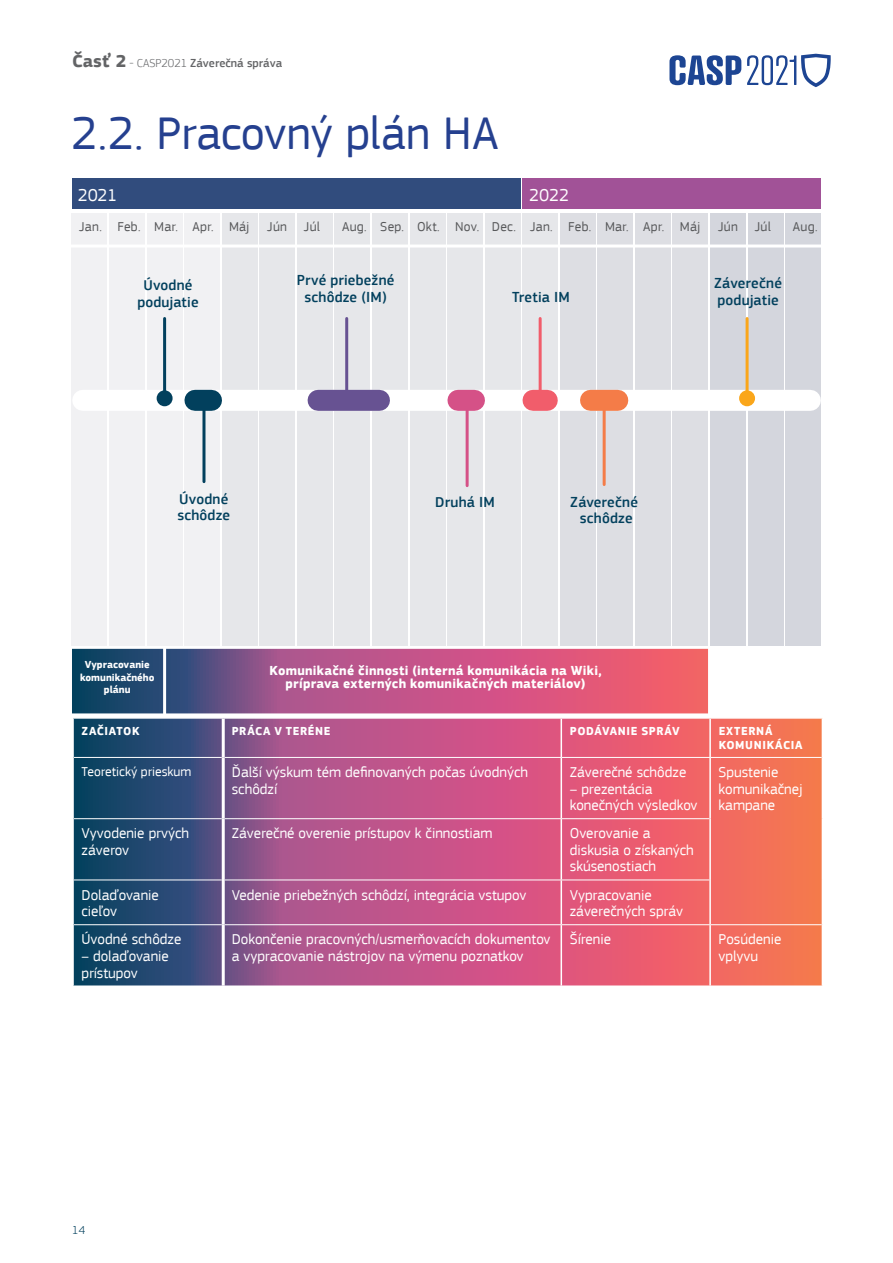
<style>
.page{position:relative;width:893px;height:1263px;background:#fff}
.page>*{position:absolute;margin:0;border:0;box-sizing:border-box;transform-origin:0 0}
.t1{font:48px "EC Square Sans Pro";color:#25408f}
.t2{font:18px "EC Square Sans Pro";letter-spacing:-.005em;color:#fff}
.t3{font:15px/16.5px "EC Square Sans Pro";color:#fff}
.t4{font:500 15px/16.5px "EC Square Sans Pro";letter-spacing:.01em;color:#02405d;text-align:center}
.t5{font:700 13.5px/13.5px "EC Square Sans Pro";letter-spacing:.02em;color:#fff;text-align:center}
.t6{font:13.5px "EC Square Sans Pro";letter-spacing:.015em;color:#58595b}
.t7{font:13.5px "EC Square Sans Pro";color:#fff}
.t8{font:700 12px/13.5px "EC Square Sans Pro";letter-spacing:.05em;color:#fff}
.t9{font:500 12px "EC Square Sans Pro";color:#636466}
.t10{font:300 12px "EC Square Sans Pro";color:#02405d}
.t11{font:700 10.5px/12.6px "EC Square Sans Pro";color:#fff;text-align:center}
.s1{font-weight:700;font-size:18px}
.s2{font-weight:300}
</style>
<div class="page">
<div style="left:72px;top:213px;width:35px;height:444px;background:#f1f1f3"></div>
<div style="left:297px;top:213px;width:36px;height:444px;background:#e6e7ea"></div>
<div style="left:522px;top:213px;width:36px;height:444px;background:#e6e7ea"></div>
<div style="left:147px;top:213px;width:35px;height:444px;background:#f1f1f3"></div>
<div style="left:372px;top:213px;width:36px;height:444px;background:#e6e7ea"></div>
<div style="left:598px;top:213px;width:35px;height:444px;background:#dddee3"></div>
<div style="left:184px;top:213px;width:36px;height:444px;background:#f1f1f3"></div>
<div style="left:410px;top:213px;width:35px;height:444px;background:#e6e7ea"></div>
<div style="left:635px;top:213px;width:36px;height:444px;background:#dddee3"></div>
<div style="left:109px;top:213px;width:36px;height:444px;background:#f1f1f3"></div>
<div style="left:335px;top:213px;width:35px;height:444px;background:#e6e7ea"></div>
<div style="left:560px;top:213px;width:35px;height:444px;background:#dddee3"></div>
<div style="left:222px;top:213px;width:35px;height:444px;background:#e6e7ea"></div>
<div style="left:447px;top:213px;width:36px;height:444px;background:#e6e7ea"></div>
<div style="left:673px;top:213px;width:35px;height:444px;background:#dddee3"></div>
<div style="left:260px;top:213px;width:35px;height:444px;background:#e6e7ea"></div>
<div style="left:485px;top:213px;width:35px;height:444px;background:#e6e7ea"></div>
<div style="left:785px;top:213px;width:36px;height:503px;background:#d4d6dd"></div>
<div style="left:748px;top:213px;width:35px;height:503px;background:#d4d6dd"></div>
<div style="left:710px;top:213px;width:36px;height:503px;background:#d4d6dd"></div>
<svg style="left:73px;top:649px;width:635px;height:64px;background:#a3537d"></svg>
<div style="left:70px;top:646px;width:753px;height:70px;border:2px solid #fff"></div>
<hr style="left:163px;top:646px;width:3px;height:68px;background:#fff">
<hr style="left:708px;top:646px;width:3px;height:68px;background:#fff">
<div style="left:72px;top:179px;width:448px;height:30px;background:#314c7d"></div>
<div style="left:522px;top:179px;width:299px;height:30px;background:#a15297"></div>
<div style="left:711px;top:647px;width:118px;height:69px;background:#fff"></div>
<hr style="left:65px;top:244px;width:781px;height:3px;background:#fff">
<svg style="left:83px;top:390px;width:727px;height:21px;fill:#fff"></svg>
<div style="left:318px;top:390px;width:61px;height:21px;background:#675292"></div>
<div style="left:195px;top:390px;width:16px;height:21px;background:#02405d"></div>
<div style="left:458px;top:390px;width:16px;height:21px;background:#d55187"></div>
<div style="left:533px;top:390px;width:14px;height:21px;background:#f15d6b"></div>
<div style="left:590px;top:390px;width:28px;height:21px;background:#f47c48"></div>
<div style="left:157px;top:390px;width:16px;height:16px;background:#02405d;border-radius:50%"></div>
<hr style="left:163px;top:318px;width:3px;height:81px;background:#02405d">
<hr style="left:202px;top:401px;width:3px;height:81px;background:#02405d">
<hr style="left:466px;top:405px;width:3px;height:81px;background:#d55187">
<hr style="left:345px;top:318px;width:3px;height:81px;background:#675292">
<hr style="left:539px;top:318px;width:3px;height:81px;background:#f15d6b">
<hr style="left:603px;top:404px;width:3px;height:81px;background:#f47c48">
<div style="left:739px;top:390px;width:16px;height:16px;background:#faa61a;border-radius:50%"></div>
<hr style="left:746px;top:318px;width:3px;height:81px;background:#faa61a">
<hr style="left:65px;top:713px;width:764px;height:3px;background:#fff">
<svg style="left:74px;top:719px;width:748px;height:266px;background:#af5878"></svg>
<hr style="left:561px;top:719px;width:1px;height:38px;background:#fff">
<hr style="left:709px;top:719px;width:2px;height:38px;background:#fff">
<hr style="left:561px;top:758px;width:1px;height:60px;background:#fff">
<hr style="left:709px;top:758px;width:2px;height:61px;background:#fff">
<hr style="left:561px;top:819px;width:1px;height:60px;background:#fff">
<hr style="left:709px;top:819px;width:2px;height:61px;background:#fff">
<hr style="left:561px;top:880px;width:1px;height:44px;background:#fff">
<hr style="left:709px;top:880px;width:2px;height:44px;background:#fff">
<hr style="left:561px;top:925px;width:1px;height:60px;background:#fff">
<hr style="left:709px;top:925px;width:2px;height:60px;background:#fff">
<hr style="left:74px;top:757px;width:148px;height:1px;background:#fff">
<hr style="left:225px;top:757px;width:336px;height:1px;background:#fff">
<hr style="left:561px;top:757px;width:149px;height:1px;background:#fff">
<hr style="left:710px;top:757px;width:112px;height:1px;background:#fff">
<hr style="left:74px;top:818px;width:148px;height:1px;background:#fff">
<hr style="left:225px;top:818px;width:336px;height:1px;background:#fff">
<hr style="left:561px;top:818px;width:148px;height:1px;background:#fff">
<hr style="left:74px;top:879px;width:148px;height:1px;background:#fff">
<hr style="left:225px;top:879px;width:336px;height:1px;background:#fff">
<hr style="left:561px;top:879px;width:148px;height:1px;background:#fff">
<hr style="left:74px;top:924px;width:148px;height:1px;background:#fff">
<hr style="left:225px;top:924px;width:336px;height:1px;background:#fff">
<hr style="left:561px;top:924px;width:149px;height:1px;background:#fff">
<hr style="left:710px;top:924px;width:112px;height:1px;background:#fff">
<hr style="left:222px;top:719px;width:3px;height:38px;background:#fff">
<hr style="left:222px;top:757px;width:3px;height:62px;background:#fff">
<hr style="left:222px;top:819px;width:3px;height:61px;background:#fff">
<hr style="left:222px;top:880px;width:3px;height:45px;background:#fff">
<hr style="left:222px;top:925px;width:3px;height:60px;background:#fff">
<svg style="left:669px;top:55px;width:72px;height:30px"></svg>
<svg style="left:747px;top:54px;width:84px;height:33px"></svg>
<p class="t9" style="left:72px;top:56px;width:211px"><span class="s1">Časť 2</span> <span class="s2">- CASP2021</span> Záverečná správa</p>
<h1 class="t1" style="left:71px;top:105px;width:429px">2.2. Pracovný plán HA</h1>
<p class="t2" style="left:78px;top:184px;width:41px">2021</p>
<p class="t2" style="left:529px;top:184px;width:41px">2022</p>
<p class="t6" style="left:79px;top:218px;width:172px">Jan. Feb. Mar. Apr. Máj</p>
<p class="t6" style="left:267px;top:218px;width:54px">Jún Júl</p>
<p class="t6" style="left:342px;top:218px;width:360px">Aug. Sep. Okt. Nov. Dec. Jan. Feb. Mar. Apr. Máj</p>
<p class="t6" style="left:718px;top:218px;width:54px">Jún Júl</p>
<p class="t6" style="left:793px;top:218px;width:26px">Aug.</p>
<p class="t4" style="left:137px;top:278px;width:63px">Úvodné podujatie</p>
<p class="t4" style="left:297px;top:273px;width:99px">Prvé priebežné schôdze (IM)</p>
<p class="t4" style="left:512px;top:289px;width:59px">Tretia IM</p>
<p class="t4" style="left:714px;top:276px;width:69px;text-align:left">Záverečné podujatie</p>
<p class="t4" style="left:177px;top:491px;width:54px;text-align:left">Úvodné schôdze</p>
<p class="t4" style="left:435px;top:494px;width:61px">Druhá IM</p>
<p class="t4" style="left:570px;top:494px;width:69px">Záverečné schôdze</p>
<p class="t11" style="left:80px;top:659px;width:76px">Vypracovanie komunikačného plánu</p>
<p class="t5" style="left:270px;top:664px;width:334px">Komunikačné činnosti (interná komunikácia na Wiki, príprava externých komunikačných materiálov)</p>
<p class="t8" style="left:82px;top:725px;width:59px">ZAČIATOK</p>
<p class="t8" style="left:232px;top:725px;width:100px">PRÁCA V TERÉNE</p>
<p class="t8" style="left:570px;top:725px;width:111px">PODÁVANIE SPRÁV</p>
<p class="t8" style="left:719px;top:725px;width:85px">EXTERNÁ<br>KOMUNIKÁCIA</p>
<p class="t7" style="left:82px;top:764px;width:111px">Teoretický prieskum</p>
<p class="t3" style="left:232px;top:764px;width:298px">Ďalší výskum tém definovaných počas úvodných schôdzí</p>
<p class="t3" style="left:570px;top:764px;width:118px">Záverečné schôdze</p>
<p class="t3" style="left:719px;top:764px;width:86px">Spustenie komunikačnej kampane</p>
<p class="t3" style="left:570px;top:780px;width:129px">– prezentácia konečných výsledkov</p>
<p class="t3" style="left:82px;top:825px;width:109px">Vyvodenie prvých záverov</p>
<p class="t3" style="left:232px;top:825px;width:262px">Záverečné overenie prístupov k činnostiam</p>
<p class="t3" style="left:570px;top:825px;width:126px">Overovanie a diskusia o získaných skúsenostiach</p>
<p class="t3" style="left:82px;top:887px;width:79px">Dolaďovanie cieľov</p>
<p class="t3" style="left:232px;top:887px;width:296px">Vedenie priebežných schôdzí, integrácia vstupov</p>
<p class="t3" style="left:570px;top:887px;width:115px">Vypracovanie záverečných správ</p>
<p class="t3" style="left:82px;top:931px;width:101px">Úvodné schôdze</p>
<p class="t3" style="left:82px;top:948px;width:89px">– dolaďovanie prístupov</p>
<p class="t3" style="left:232px;top:931px;width:320px">Dokončenie pracovných/usmerňovacích dokumentov a vypracovanie nástrojov na výmenu poznatkov</p>
<p class="t3" style="left:570px;top:931px;width:43px">Šírenie</p>
<p class="t3" style="left:719px;top:931px;width:64px">Posúdenie vplyvu</p>
<p class="t10" style="left:72px;top:1223px;width:14px">14</p>
</div>
